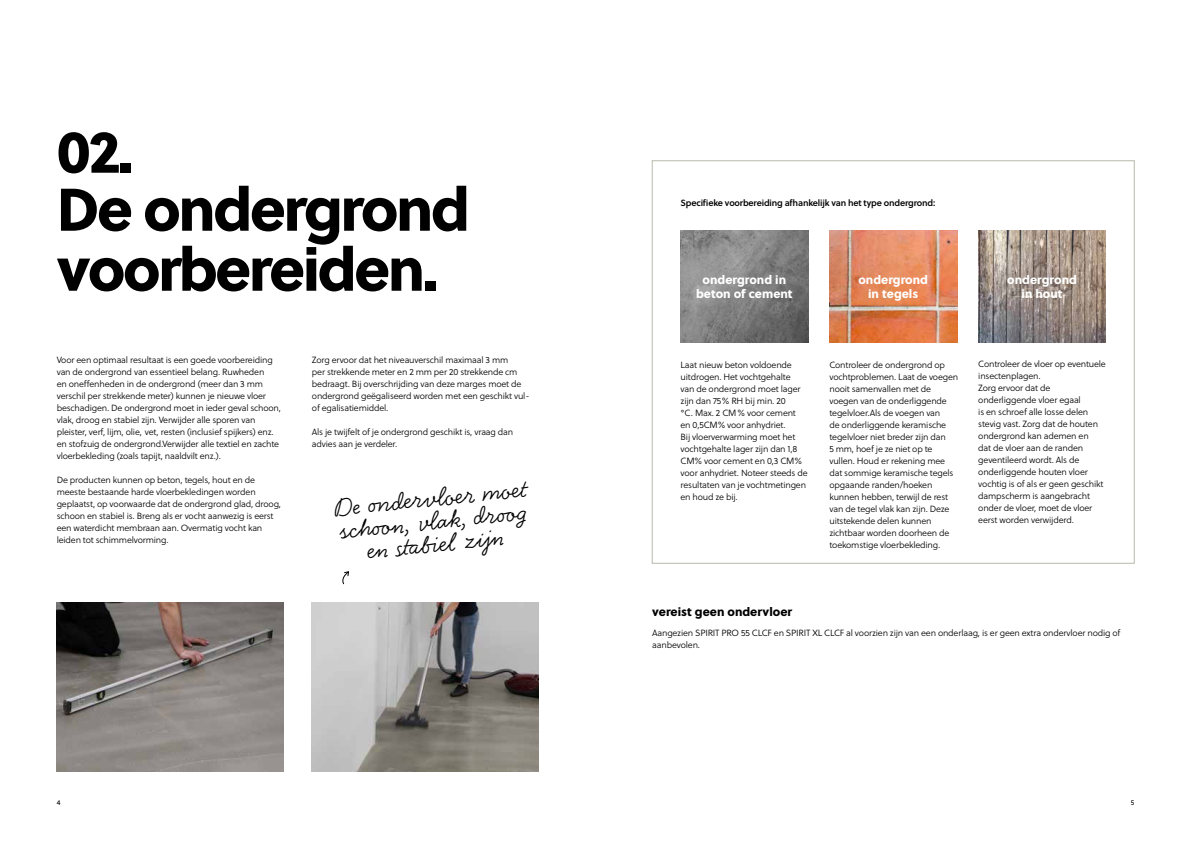
<style>
.page{position:relative;width:1191px;height:842px;background:#fff}
.page>*{position:absolute;margin:0;border:0;box-sizing:border-box;transform-origin:0 0}
.t1{font:60px/59px "Soleil Xb";letter-spacing:-.04em;color:#000}
.t2{font:28px/23px "Handsome Pro";color:#000;text-align:center}
.t3{font:12px/14px "Soleil Xb";color:#fff;text-align:center}
.t4{font:12px "Soleil Xb";color:#000}
.t5{font:9px/12px "Soleil Lt";letter-spacing:-.02em;color:#000}
.t6{font:9px "Soleil Sb";letter-spacing:-.02em;color:#000}
.t7{font:7px "Soleil";color:#000}
</style>
<div class="page">
<div style="left:651px;top:160px;width:483px;height:404px;background:#fff;border:1px solid #b7baab"></div>
<img style="left:57px;top:603px;width:226px;height:169px">
<img style="left:312px;top:603px;width:227px;height:169px">
<img style="left:680px;top:231px;width:128px;height:111px">
<img style="left:829px;top:231px;width:128px;height:111px">
<img style="left:978px;top:231px;width:128px;height:111px">
<svg style="left:342px;top:571px;width:7px;height:14px"></svg>
<h1 class="t1" style="left:57px;top:119px;width:415px">02.<br>De ondergrond voorbereiden.</h1>
<p class="t5" style="left:57px;top:353px;width:226px">Voor een optimaal resultaat is een goede voorbereiding van de ondergrond van essentieel belang. Ruwheden<br>en oneffenheden in de ondergrond (meer dan 3 mm verschil per strekkende meter) kunnen je nieuwe vloer beschadigen. De ondergrond moet in ieder geval schoon, vlak, droog en stabiel zijn. Verwijder alle sporen van pleister, verf, lijm, olie, vet, resten (inclusief spijkers) enz. en stofzuig de ondergrond.Verwijder alle textiel en zachte vloerbekleding (zoals tapijt, naaldvilt enz.).</p>
<p class="t5" style="left:57px;top:473px;width:226px">De producten kunnen op beton, tegels, hout en de meeste bestaande harde vloerbekledingen worden geplaatst, op voorwaarde dat de ondergrond glad, droog, schoon en stabiel is. Breng als er vocht aanwezig is eerst een waterdicht membraan aan. Overmatig vocht kan leiden tot schimmelvorming.</p>
<p class="t5" style="left:312px;top:353px;width:219px">Zorg ervoor dat het niveauverschil maximaal 3 mm<br>per strekkende meter en 2 mm per 20 strekkende cm bedraagt. Bij overschrijding van deze marges moet de ondergrond geëgaliseerd worden met een geschikt vul&shy;of egalisatiemiddel.</p>
<p class="t5" style="left:312px;top:425px;width:203px">Als je twijfelt of je ondergrond geschikt is, vraag dan advies aan je verdeler.</p>
<h2 class="t2" style="left:333px;top:497px;width:195px;rotate:-6deg">De on dervloe r moe t schoo n, vlak, droo g en stabiel zijn</h2>
<p class="t6" style="left:680px;top:196px;width:256px">Specifieke voorbereiding afhankelijk van het type ondergrond:</p>
<h3 class="t3" style="left:696px;top:272px;width:98px">ondergrond in beton of cement</h3>
<h3 class="t3" style="left:858px;top:272px;width:71px">ondergrond in tegels</h3>
<h3 class="t3" style="left:1007px;top:272px;width:71px">ondergrond in hout</h3>
<p class="t5" style="left:680px;top:358px;width:128px">Laat nieuw beton voldoende uitdrogen. Het vochtgehalte<br>van de ondergrond moet lager zijn dan 75% RH bij min. 20<br>°C. Max. 2 CM % voor cement en 0,5CM% voor anhydriet.<br>Bij vloerverwarming moet het vochtgehalte lager zijn dan 1,8<br>CM% voor cement en 0,3 CM% voor anhydriet. Noteer steeds de resultaten van je vochtmetingen en houd ze bij.</p>
<p class="t5" style="left:829px;top:358px;width:130px">Controleer de ondergrond op vochtproblemen. Laat de voegen nooit samenvallen met de voegen van de onderliggende tegelvloer.Als de voegen van<br>de onderliggende keramische tegelvloer niet breder zijn dan<br>5 mm, hoef je ze niet op te vullen. Houd er rekening mee dat sommige keramische tegels opgaande randen/hoeken kunnen hebben, terwijl de rest van de tegel vlak kan zijn. Deze uitstekende delen kunnen zichtbaar worden doorheen de toekomstige vloerbekleding.</p>
<p class="t5" style="left:978px;top:358px;width:129px">Controleer de vloer op eventuele insectenplagen.<br>Zorg ervoor dat de onderliggende vloer egaal<br>is en schroef alle losse delen stevig vast. Zorg dat de houten ondergrond kan ademen en<br>dat de vloer aan de randen geventileerd wordt. Als de onderliggende houten vloer vochtig is of als er geen geschikt dampscherm is aangebracht onder de vloer, moet de vloer eerst worden verwijderd.</p>
<h3 class="t4" style="left:652px;top:602px;width:141px">vereist geen ondervloer</h3>
<p class="t5" style="left:652px;top:627px;width:470px">Aangezien SPIRIT PRO 55 CLCF en SPIRIT XL CLCF al voorzien zijn van een onderlaag, is er geen extra ondervloer nodig of aanbevolen.</p>
<p class="t7" style="left:57px;top:797px;width:5px">4</p>
<p class="t7" style="left:1130px;top:797px;width:5px">5</p>
</div>
